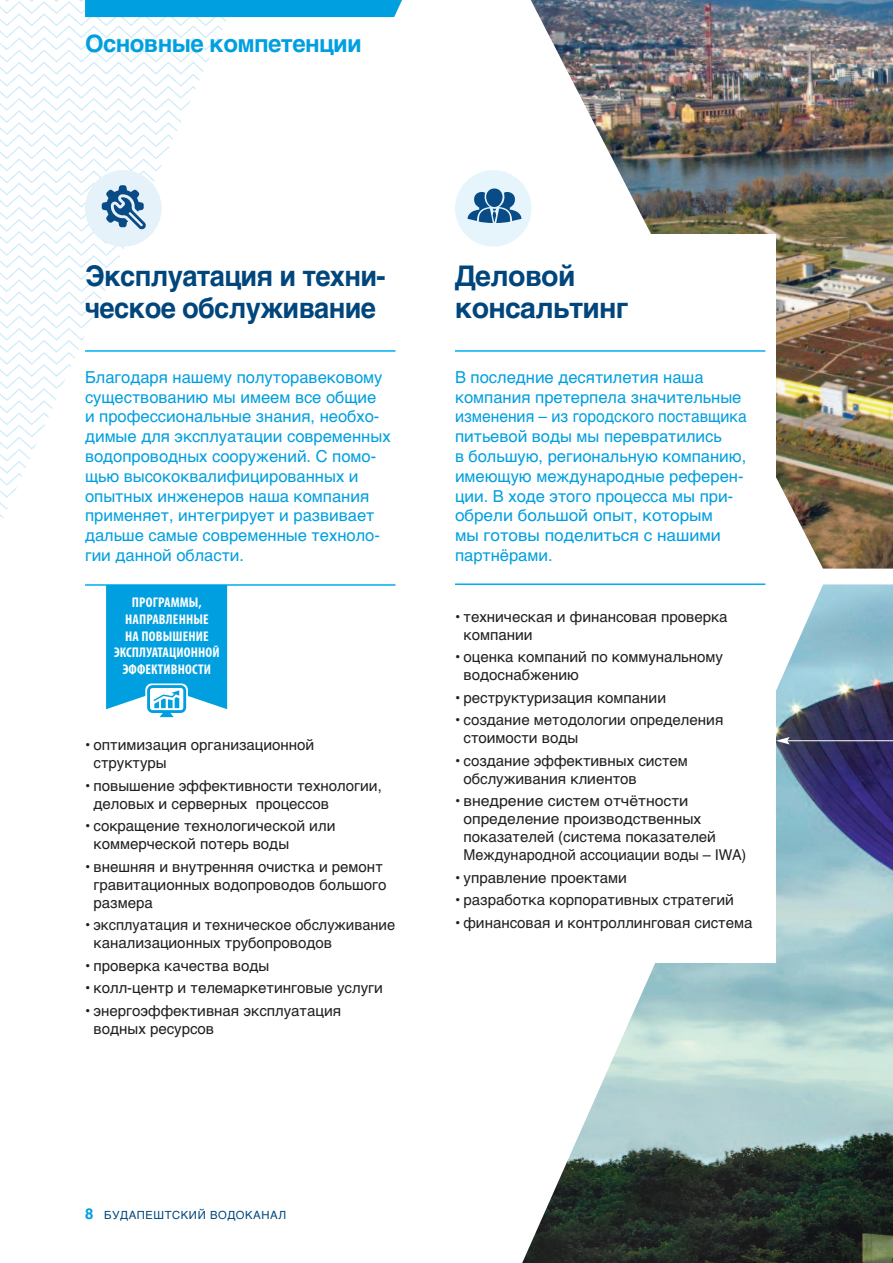
<style>
.page{position:relative;width:893px;height:1263px;background:#fff}
.page>*{position:absolute;margin:0;border:0;box-sizing:border-box;transform-origin:0 0}
.t1{font:700 28.5px/31.5px "Helvetica";letter-spacing:-.025em;color:#00467c;scale:.96 1}
.t2{font:700 28.5px/31.5px "Helvetica";letter-spacing:-.025em;color:#00467c}
.t3{font:700 24px "Helvetica";letter-spacing:-.025em;color:#009fdf}
.t4{font:16.5px/19.8px "Helvetica";color:#009fdf}
.t5{font:15px/18px "Helvetica";color:#231f20}
.t6{font:700 condensed 14.1px/16.6px "Myriad Pro";letter-spacing:.01em;color:#fff;text-align:center}
.t7{font:11.25px "Helvetica";letter-spacing:.05em;color:#00467c}
.s1{font-weight:700;font-size:15px;color:#009fdf}
</style>
<div class="page">
<img style="left:525px;top:0;width:368px;height:569px">
<img style="left:522px;top:584px;width:371px;height:679px">
<div style="left:434px;top:234px;width:342px;height:728px;background:#fff"></div>
<img style="left:0;top:0;width:236px;height:519px">
<div style="left:85px;top:170px;width:77px;height:77px;background:#e5f2fa;border-radius:50%"></div>
<svg style="left:102px;top:185px;width:44px;height:45px"></svg>
<div style="left:455px;top:170px;width:76px;height:77px;background:#e6f5fb;border-radius:50%"></div>
<svg style="left:468px;top:188px;width:53px;height:35px"></svg>
<hr style="left:85px;top:350px;width:310px;height:2px;background:#00aeef">
<hr style="left:455px;top:350px;width:310px;height:2px;background:#00aeef">
<hr style="left:85px;top:584px;width:310px;height:2px;background:#00aeef">
<div style="left:85px;top:0;width:317px;height:17px;background:#009fdf"></div>
<svg style="left:106px;top:585px;width:121px;height:132px;background:#1faae2"></svg>
<hr style="left:787px;top:740px;width:106px;height:1px;background:#fff">
<svg style="left:776px;top:737px;width:14px;height:7px"></svg>
<hr style="left:455px;top:583px;width:310px;height:2px;background:#00aeef">
<h2 class="t3" style="left:85px;top:30px;width:278px">Основные компетенции</h2>
<h1 class="t1" style="left:85px;top:261px;width:315px">Эксплуатация и техни&shy;ческое обслуживание</h1>
<p class="t4" style="left:85px;top:367px;width:307px">Благодаря нашему полуторавековому существованию мы имеем все общие<br>и профессиональные знания, необхо&shy;димые для эксплуатации современных водопроводных сооружений. С помо&shy;щью высококвалифицированных и опытных инженеров наша компания применяет, интегрирует и развивает дальше самые современные техноло&shy;гии данной области.</p>
<p class="t6" style="left:114px;top:596px;width:107px">ПРОГРАММЫ,<br>НАПРАВЛЕННЫЕ<br>НА ПОВЫШЕНИЕ<br>ЭКСПЛУАТАЦИОННОй<br>ЭФФЕКТИВНОСТИ</p>
<p class="t5" style="left:94px;top:736px;width:222px;text-indent:-9px">• оптимизация организационной структуры</p>
<p class="t5" style="left:94px;top:776px;width:290px;text-indent:-9px">• повышение эффективности технологии, деловых и серверных процессов</p>
<p class="t5" style="left:94px;top:817px;width:243px;text-indent:-9px">• сокращение технологической или коммерческой потерь воды</p>
<p class="t5" style="left:94px;top:857px;width:294px;text-indent:-9px">• внешняя и внутренняя очистка и ремонт гравитационных водопроводов большого размера</p>
<p class="t5" style="left:94px;top:916px;width:303px;text-indent:-9px">• эксплуатация и техническое обслуживание канализационных трубопроводов</p>
<p class="t5" style="left:85px;top:956px;width:186px">• проверка качества воды</p>
<p class="t5" style="left:85px;top:979px;width:299px">• колл-центр и телемаркетинговые услуги</p>
<p class="t5" style="left:94px;top:1001px;width:249px;text-indent:-9px">• энергоэффективная эксплуатация водных ресурсов</p>
<h1 class="t2" style="left:455px;top:261px;width:175px">Деловой консальтинг</h1>
<p class="t4" style="left:455px;top:367px;width:293px">В последние десятилетия наша компания претерпела значительные изменения – из городского поставщика питьевой воды мы перевратились<br>в большую, региональную компанию, имеющую международные референ&shy;ции. В ходе этого процесса мы при&shy;обрели большой опыт, которым<br>мы готовы поделиться с нашими партнёрами.</p>
<p class="t5" style="left:463px;top:607px;width:266px;text-indent:-9px">• техническая и финансовая проверка компании</p>
<p class="t5" style="left:463px;top:648px;width:261px;text-indent:-9px">• оценка компаний по коммунальному водоснабжению</p>
<p class="t5" style="left:455px;top:688px;width:213px">• реструктуризация компании</p>
<p class="t5" style="left:463px;top:711px;width:261px;text-indent:-9px">• создание методологии определения стоимости воды</p>
<p class="t5" style="left:463px;top:751px;width:226px;text-indent:-9px">• создание эффективных систем обслуживания клиентов</p>
<p class="t5" style="left:463px;top:792px;width:284px;text-indent:-8px">• внедрение систем отчётности определение производственных показателей (система показателей Международной ассоциации воды – IWA)</p>
<p class="t5" style="left:455px;top:868px;width:173px">• управление проектами</p>
<p class="t5" style="left:455px;top:891px;width:280px">• разработка корпоративных стратегий</p>
<p class="t5" style="left:455px;top:913px;width:299px">• финансовая и контроллинговая система</p>
<p class="t7" style="left:85px;top:1208px;width:203px"><span class="s1">8</span> БУДАПЕШТСКИЙ ВОДОКАНАЛ</p>
</div>
